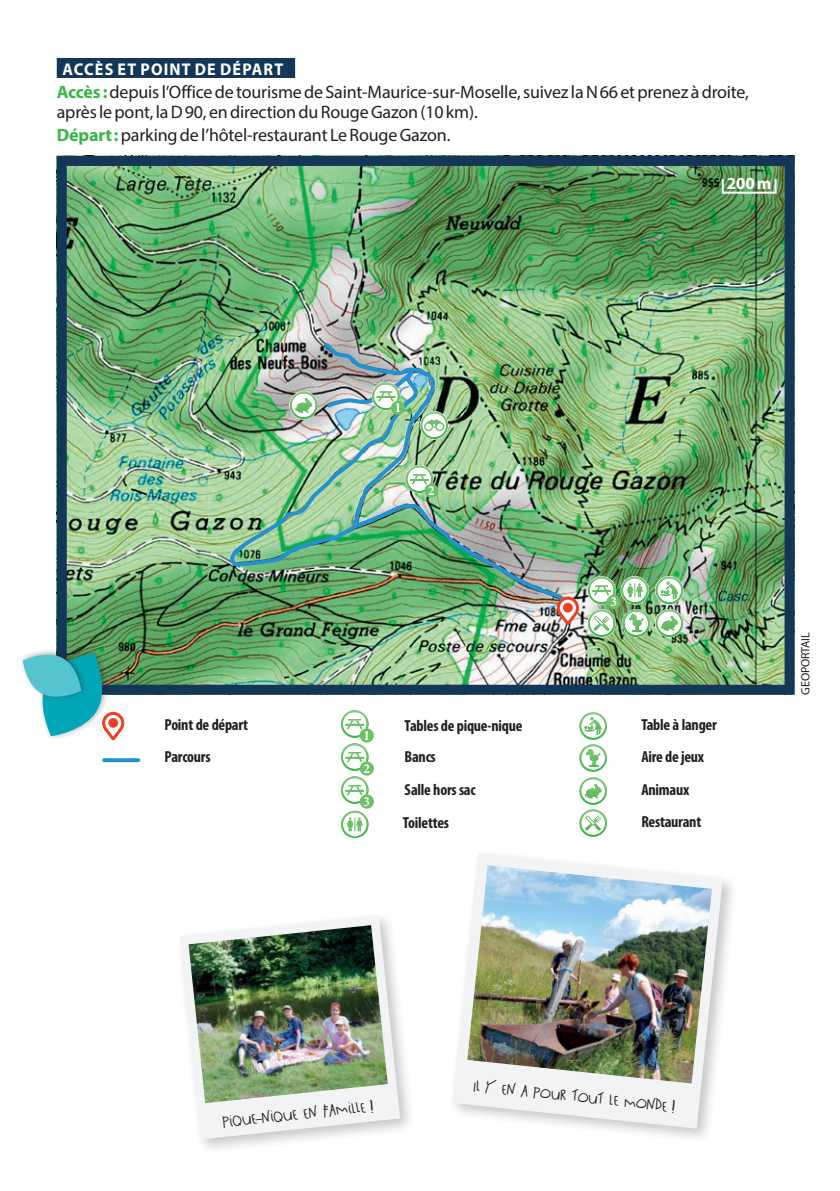
<style>
.page{position:relative;width:840px;height:1191px;background:#fff}
.page>*{position:absolute;margin:0;border:0;box-sizing:border-box;transform-origin:0 0}
.t1{font:18px/20px "Myriad Pro";letter-spacing:-.01em;color:#231f20}
.t2{font:18px "San Francisco";color:#231f20}
.t3{font:700 17px "Myriad Pro";letter-spacing:.07em;color:#fff;scale:.95 1}
.t4{font:700 17px "Myriad Pro";letter-spacing:.07em;color:#fff}
.t5{font:700 condensed 16px/32.4px "Myriad Pro";letter-spacing:-.015em;color:#231f20}
.t6{font:700 condensed 14px "Minion Pro";color:#fff}
.t7{font:12px "Myriad Pro";letter-spacing:-.015em;color:#231f20}
.s1{font-weight:700;color:#3ab54a}
</style>
<div class="page">
<div style="left:57px;top:58px;width:238px;height:20px;background:#143658"></div>
<svg style="left:104px;top:758px;width:34px;height:4px"></svg>
<img style="left:341px;top:710px;width:27px;height:27px">
<img style="left:343px;top:713px;width:22px;height:23px">
<div style="left:359px;top:728px;width:14px;height:14px;background:#6dc068;border-radius:50%"></div>
<img style="left:341px;top:743px;width:27px;height:27px">
<img style="left:343px;top:746px;width:22px;height:23px">
<div style="left:359px;top:761px;width:14px;height:14px;background:#6dc068;border-radius:50%"></div>
<img style="left:341px;top:776px;width:27px;height:27px">
<img style="left:343px;top:779px;width:22px;height:23px">
<div style="left:359px;top:794px;width:14px;height:14px;background:#6dc068;border-radius:50%"></div>
<svg style="left:341px;top:810px;width:27px;height:28px"></svg>
<img style="left:589px;top:753px;width:18px;height:19px">
<svg style="left:579px;top:712px;width:27px;height:28px"></svg>
<img style="left:579px;top:744px;width:27px;height:27px">
<img style="left:588px;top:818px;width:19px;height:19px">
<svg style="left:579px;top:777px;width:27px;height:28px"></svg>
<img style="left:579px;top:809px;width:27px;height:27px">
<img style="left:68px;top:167px;width:715px;height:516px">
<div style="left:57px;top:156px;width:737px;height:538px;border:10px solid #143658"></div>
<img style="left:228px;top:372px;width:343px;height:254px">
<div style="left:721px;top:178px;width:55px;height:16px;border:2px solid #fff"></div>
<div style="left:18px;top:648px;width:71px;height:54px;background:#fff"></div>
<svg style="left:23px;top:649px;width:103px;height:92px"></svg>
<img style="left:289px;top:392px;width:1px;height:27px">
<img style="left:447px;top:411px;width:1px;height:28px">
<img style="left:620px;top:576px;width:1px;height:28px">
<img style="left:654px;top:576px;width:29px;height:28px">
<svg style="left:655px;top:576px;width:27px;height:33px"></svg>
<img style="left:654px;top:610px;width:1px;height:27px">
<img style="left:655px;top:609px;width:27px;height:28px">
<img style="left:649px;top:609px;width:1px;height:28px">
<svg style="left:621px;top:576px;width:28px;height:61px"></svg>
<img style="left:622px;top:609px;width:27px;height:28px">
<svg style="left:555px;top:595px;width:25px;height:31px"></svg>
<div style="left:562px;top:603px;width:10px;height:9px;background:#ef3e22;border-radius:50%"></div>
<div style="left:447px;top:848px;width:291px;height:296px;background:#231f20;opacity:.25"></div>
<svg style="left:452px;top:853px;width:270px;height:275px;fill:#f2f3f4"></svg>
<img style="left:467px;top:865px;width:244px;height:218px">
<div style="left:175px;top:910px;width:240px;height:245px;background:#231f20;opacity:.25"></div>
<svg style="left:180px;top:915px;width:220px;height:224px;fill:#f2f3f4"></svg>
<img style="left:188px;top:925px;width:199px;height:178px">
<img style="left:290px;top:341px;width:157px;height:185px">
<img style="left:405px;top:465px;width:28px;height:28px">
<div style="left:424px;top:483px;width:14px;height:15px;background:#6dc068;border-radius:50%"></div>
<svg style="left:587px;top:604px;width:28px;height:33px"></svg>
<img style="left:587px;top:576px;width:28px;height:28px">
<div style="left:606px;top:595px;width:14px;height:14px;background:#6dc068;border-radius:50%"></div>
<p class="t3" style="left:63px;top:60px;width:233px">ACCÈS ET POINT DE DÉPART</p>
<p class="t1" style="left:57px;top:82px;width:693px"><span class="s1">Accès:</span> depuis l’Office de tourisme de Saint-Maurice-sur-Moselle, suivez la N66 et prenez à droite, après le pont, la D90, en direction du Rouge Gazon (10km).</p>
<p class="t1" style="left:57px;top:124px;width:395px"><span class="s1">Départ:</span> parking de l’hôtel-restaurant Le Rouge Gazon.</p>
<p class="t4" style="left:726px;top:173px;width:46px">200 m</p>
<p class="t6" style="left:394px;top:398px;width:8px">1</p>
<p class="t6" style="left:428px;top:481px;width:8px">2</p>
<p class="t5" style="left:164px;top:709px;width:85px">Point de départ<br>Parcours</p>
<p class="t6" style="left:363px;top:725px;width:8px">1</p>
<p class="t6" style="left:363px;top:758px;width:8px">2</p>
<p class="t6" style="left:363px;top:791px;width:8px">3</p>
<p class="t5" style="left:404px;top:709px;width:119px">Tables de pique-nique</p>
<p class="t5" style="left:404px;top:740px;width:33px">Bancs</p>
<p class="t5" style="left:403px;top:774px;width:74px">Salle hors sac<br>Toilettes</p>
<p class="t6" style="left:610px;top:592px;width:8px">3</p>
<p class="t5" style="left:641px;top:709px;width:77px">Table à langer<br>Aire de jeux<br>Animaux<br>Restaurant</p>
<p class="t7" style="left:797px;top:694px;width:64px;rotate:-90deg">GEOPORTAIL</p>
<p class="t2" style="left:220px;top:1111px;width:155px;rotate:-6deg">pique-nique en famille !</p>
<p class="t2" style="left:474px;top:1075px;width:206px;rotate:6deg">|l y en a pour tout le monde !</p>
</div>
